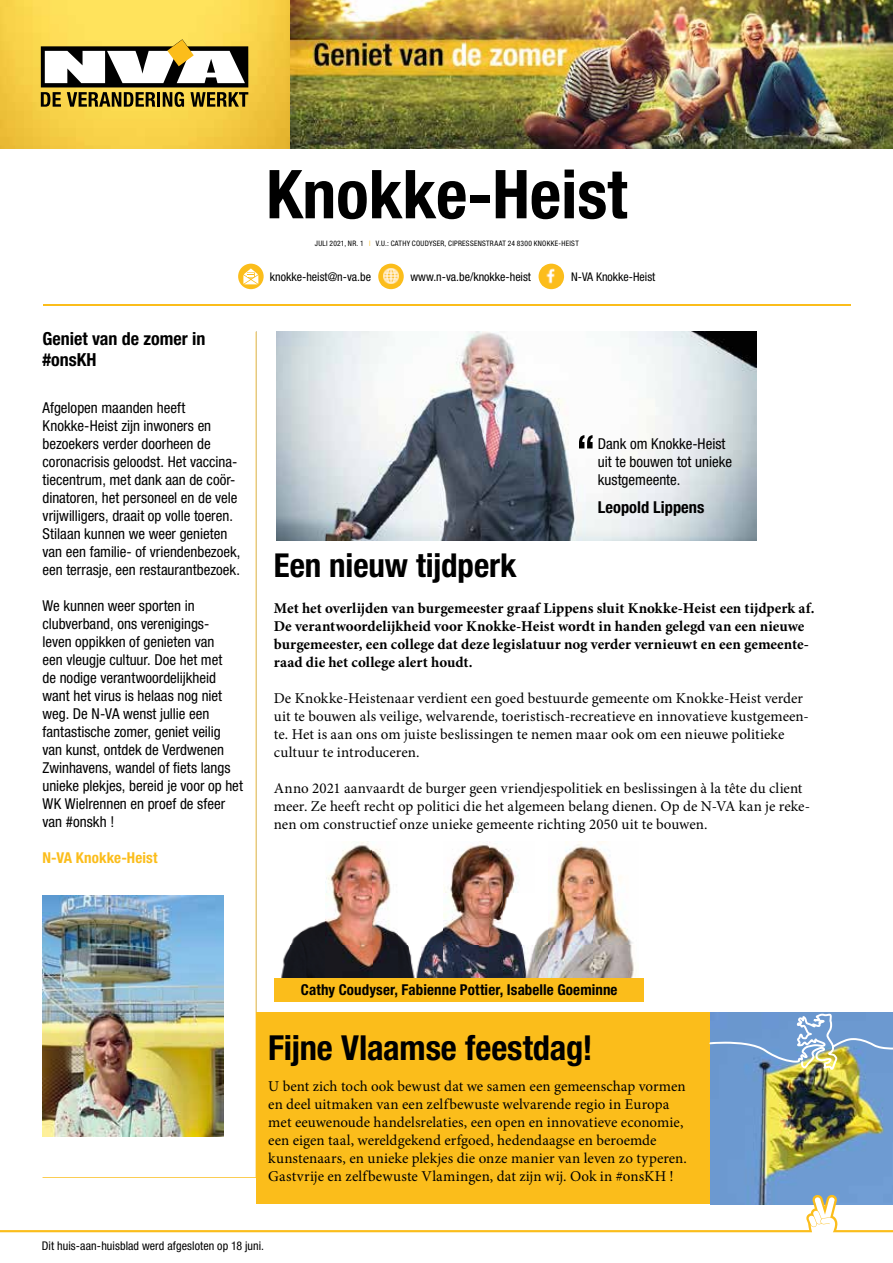
<style>
.page{position:relative;width:893px;height:1263px;background:#fff}
.page>*{position:absolute;margin:0;border:0;box-sizing:border-box;transform-origin:0 0}
.t1{font:700 condensed 67.5px "Helvetica Neue LT Std";color:#000}
.t2{font:700 condensed 34.5px "Helvetica Neue LT Std";letter-spacing:-.005em;color:#000}
.t3{font:700 condensed 33px "Helvetica Neue LT Std";letter-spacing:-.005em;color:#000}
.t4{font:700 condensed 18px/21px "Helvetica Neue LT Std";color:#000}
.t5{font:700 condensed 16.5px "Helvetica Neue LT Std";color:#000}
.t6{font:15px/18px "Minion Pro";color:#000}
.t7{font:condensed 15px/18px "Helvetica Neue LT Std";color:#000}
.t8{font:700 15px/18px "Minion Pro";color:#000}
.t9{font:700 condensed 15px "Helvetica Neue LT Std";letter-spacing:.005em;color:#000}
.t10{font:700 condensed 15px "Helvetica Neue LT Std";letter-spacing:.005em;color:#fbbd1b}
.t11{font:condensed 12px "Helvetica Neue LT Std";color:#000}
.t12{font:condensed 7.5px "Helvetica Neue LT Std";letter-spacing:.035em;color:#000}
.s1{font-weight:300;color:#fbbd1b}
</style>
<div class="page">
<hr style="left:256px;top:332px;width:1px;height:846px;background:#cfd0d2">
<img style="left:289px;top:0;width:604px;height:149px">
<img style="left:43px;top:332px;width:213px;height:846px">
<img style="left:291px;top:841px;width:108px;height:104px">
<img style="left:281px;top:945px;width:353px;height:33px">
<img style="left:421px;top:841px;width:213px;height:105px">
<img style="left:399px;top:935px;width:22px;height:43px">
<img style="left:503px;top:945px;width:31px;height:33px">
<div style="left:274px;top:978px;width:370px;height:23px;background:#fbbd1b"></div>
<img style="left:276px;top:332px;width:480px;height:208px">
<svg style="left:579px;top:435px;width:14px;height:13px"></svg>
<div style="left:256px;top:1013px;width:637px;height:191px;background:#fbbd1b"></div>
<img style="left:710px;top:1013px;width:183px;height:181px">
<svg style="left:709px;top:1014px;width:184px;height:56px;background:#81a4c5"></svg>
<svg style="left:238px;top:264px;width:26px;height:25px"></svg>
<svg style="left:243px;top:268px;width:15px;height:16px"></svg>
<div style="left:539px;top:264px;width:25px;height:25px;background:#fbbd1b;border-radius:50%"></div>
<img style="left:542px;top:267px;width:19px;height:19px">
<div style="left:378px;top:264px;width:26px;height:25px;background:#fbbd1b;border-radius:50%"></div>
<img style="left:382px;top:268px;width:18px;height:18px">
<hr style="left:43px;top:305px;width:807px;height:1px;background:#fbbd1b">
<svg style="left:0;top:0;width:289px;height:149px;background:#f7d14a"></svg>
<svg style="left:41px;top:39px;width:207px;height:68px"></svg>
<svg style="left:0;top:1194px;width:893px;height:38px"></svg>
<h1 class="t1" style="left:266px;top:153px;width:363px">Knokke-Heist</h1>
<p class="t12" style="left:315px;top:239px;width:265px">JULI 2021, NR. 1 <span class="s1">I</span> V.U.: CATHY COUDYSER, CIPRESSENSTRAAT 24 8300 KNOKKE-HEIST</p>
<p class="t4" style="left:43px;top:327px;width:164px">Geniet van de zomer in #onsKH</p>
<p class="t7" style="left:43px;top:399px;width:199px">Afgelopen maanden heeft Knokke-Heist zijn inwoners en bezoekers verder doorheen de coronacrisis geloodst. Het vaccina&shy;tiecentrum, met dank aan de coör&shy;dinatoren, het personeel en de vele vrijwilligers, draait op volle toeren.<br>Stilaan kunnen we weer genieten van een familie- of vriendenbezoek, een terrasje, een restaurantbezoek.</p>
<p class="t7" style="left:43px;top:597px;width:202px">We kunnen weer sporten in clubverband, ons verenigings-<br>leven oppikken of genieten van<br>een vleugje cultuur. Doe het met<br>de nodige verantwoordelijkheid want het virus is helaas nog niet weg. De N-VA wenst jullie een fantastische zomer, geniet veilig van kunst, ontdek de Verdwenen<br>Zwinhavens, wandel of fiets langs unieke plekjes, bereid je voor op het<br>WK Wielrennen en proef de sfeer van #onskh !</p>
<p class="t10" style="left:43px;top:849px;width:116px">N-VA Knokke-Heist</p>
<p class="t11" style="left:270px;top:269px;width:103px">knokke-heist@n-va.be</p>
<p class="t11" style="left:410px;top:269px;width:122px">www.n-va.be/knokke-heist</p>
<p class="t11" style="left:571px;top:269px;width:86px">N-VA Knokke-Heist</p>
<p class="t7" style="left:598px;top:435px;width:136px">Dank om Knokke-Heist uit te bouwen tot unieke kustgemeente.</p>
<p class="t5" style="left:598px;top:497px;width:108px">Leopold Lippens</p>
<h3 class="t3" style="left:274px;top:545px;width:244px">Een nieuw tijdperk</h3>
<p class="t8" style="left:274px;top:599px;width:542px">Met het overlijden van burgemeester graaf Lippens sluit Knokke-Heist een tijdperk af.<br>De verantwoordelijkheid voor Knokke-Heist wordt in handen gelegd van een nieuwe burgemeester, een college dat deze legislatuur nog verder vernieuwt en een gemeente&shy;raad die het college alert houdt.</p>
<p class="t6" style="left:274px;top:689px;width:537px">De Knokke-Heistenaar verdient een goed bestuurde gemeente om Knokke-Heist verder uit te bouwen als veilige, welvarende, toeristisch-recreatieve en innovatieve kustgemeen&shy;te. Het is aan ons om juiste beslissingen te nemen maar ook om een nieuwe politieke cultuur te introduceren.</p>
<p class="t6" style="left:274px;top:779px;width:538px">Anno 2021 aanvaardt de burger geen vriendjespolitiek en beslissingen à la tête du client meer. Ze heeft recht op politici die het algemeen belang dienen. Op de N-VA kan je reke&shy;nen om constructief onze unieke gemeente richting 2050 uit te bouwen.</p>
<p class="t9" style="left:301px;top:981px;width:318px">Cathy Coudyser, Fabienne Pottier, Isabelle Goeminne</p>
<h2 class="t2" style="left:268px;top:1027px;width:326px">Fijne Vlaamse feestdag!</h2>
<p class="t6" style="left:268px;top:1077px;width:420px">U bent zich toch ook bewust dat we samen een gemeenschap vormen en deel uitmaken van een zelfbewuste welvarende regio in Europa met eeuwenoude handelsrelaties, een open en innovatieve economie, een eigen taal, wereldgekend erfgoed, hedendaagse en beroemde kunstenaars, en unieke plekjes die onze manier van leven zo typeren.<br>Gastvrije en zelfbewuste Vlamingen, dat zijn wij. Ook in #onsKH !</p>
<p class="t11" style="left:42px;top:1239px;width:224px">Dit huis-aan-huisblad werd afgesloten op 18 juni.</p>
</div>
